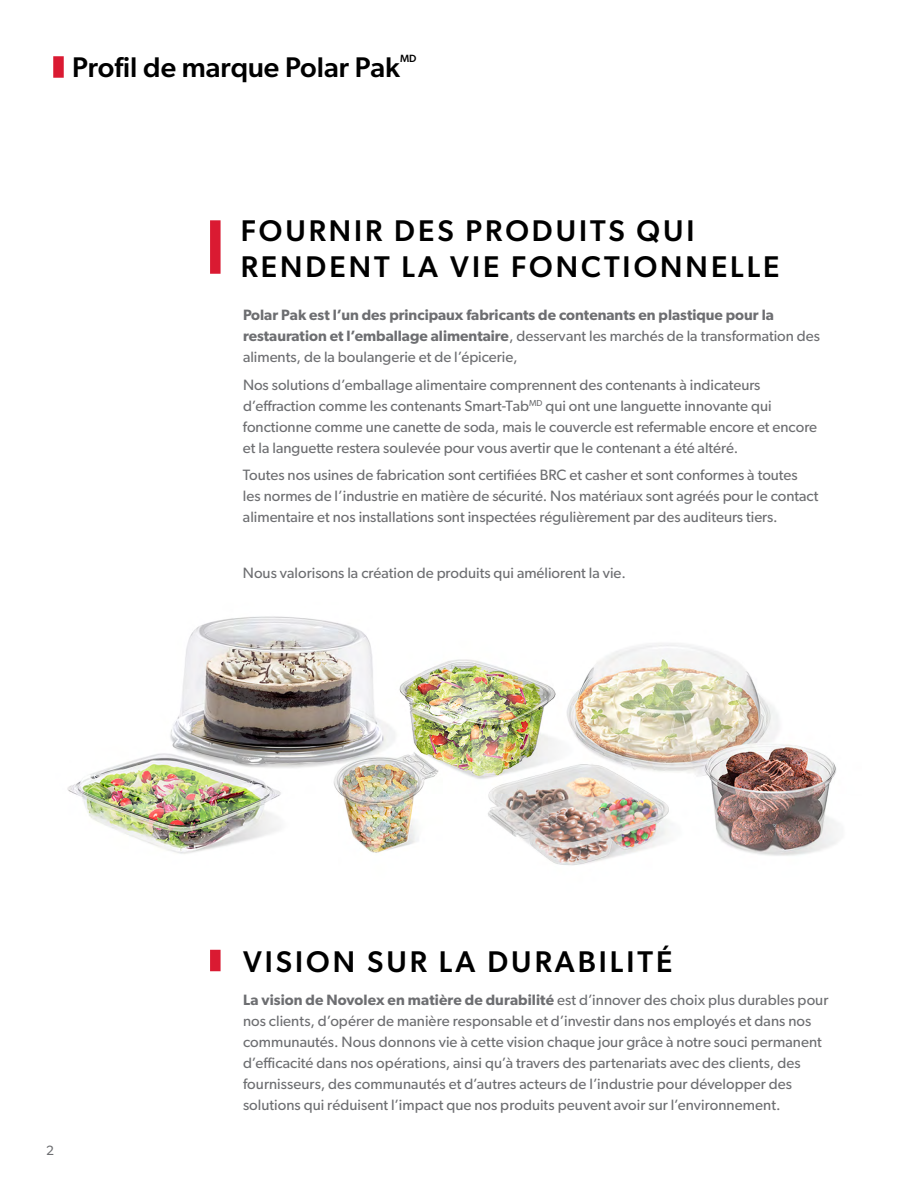
<style>
.page{position:relative;width:918px;height:1188px;background:#fff}
.page>*{position:absolute;margin:0;border:0;box-sizing:border-box;transform-origin:0 0}
.t1{font:500 30px/36px "Gibson";letter-spacing:.1em;color:#000}
.t2{font:500 28.5px "Gibson";color:#000}
.t3{font:15px/21px "Gibson";color:#6d6e71}
.t4{font:600 15px/21px "Gibson";color:#6d6e71}
.t5{font:13.5px "Gibson";color:#6d6e71}
.t6{font:500 10.5px "Gibson";color:#000}
.s1{font-weight:400}
.s2{font-weight:600}
</style>
<div class="page">
<img style="left:67px;top:616px;width:771px;height:250px">
<div style="left:210px;top:950px;width:11px;height:21px;background:#da1a32"></div>
<div style="left:53px;top:56px;width:11px;height:22px;background:#da1a32"></div>
<div style="left:210px;top:220px;width:11px;height:54px;background:#da1a32"></div>
<h2 class="t2" style="left:72px;top:50px;width:330px">Profil de marque Polar Pak</h2>
<p class="t6" style="left:400px;top:52px;width:18px">MD</p>
<h1 class="t1" style="left:241px;top:212px;width:540px">FOURNIR DES PRODUITS QUI<br>RENDENT LA VIE FONCTIONNELLE</h1>
<p class="t4" style="left:243px;top:304px;width:579px">Polar Pak est l’un des principaux fabricants de contenants en plastique pour la restauration et l’emballage alimentaire<span class="s1">, desservant les marchés de la transformation des aliments, de la boulangerie et de l’épicerie,</span></p>
<p class="t3" style="left:243px;top:374px;width:576px">Nos solutions d’emballage alimentaire comprennent des contenants à indicateurs d’effraction comme les contenants Smart-Tab<sup>MD</sup> qui ont une languette innovante qui fonctionne comme une canette de soda, mais le couvercle est refermable encore et encore et la languette restera soulevée pour vous avertir que le contenant a été altéré.</p>
<p class="t3" style="left:243px;top:464px;width:577px">Toutes nos usines de fabrication sont certifiées BRC et casher et sont conformes à toutes les normes de l’industrie en matière de sécurité. Nos matériaux sont agréés pour le contact alimentaire et nos installations sont inspectées régulièrement par des auditeurs tiers.</p>
<p class="t3" style="left:243px;top:562px;width:384px">Nous valorisons la création de produits qui améliorent la vie.</p>
<p class="t5" style="left:46px;top:1143px;width:9px">2</p>
<h1 class="t1" style="left:243px;top:943px;width:431px">VISION SUR LA DURABILITÉ</h1>
<p class="t3" style="left:243px;top:989px;width:587px"><span class="s2">La vision de Novolex en matière de durabilité</span> est d’innover des choix plus durables pour nos clients, d’opérer de manière responsable et d’investir dans nos employés et dans nos communautés. Nous donnons vie à cette vision chaque jour grâce à notre souci permanent d’efficacité dans nos opérations, ainsi qu’à travers des partenariats avec des clients, des fournisseurs, des communautés et d’autres acteurs de l’industrie pour développer des solutions qui réduisent l’impact que nos produits peuvent avoir sur l’environnement.</p>
</div>
